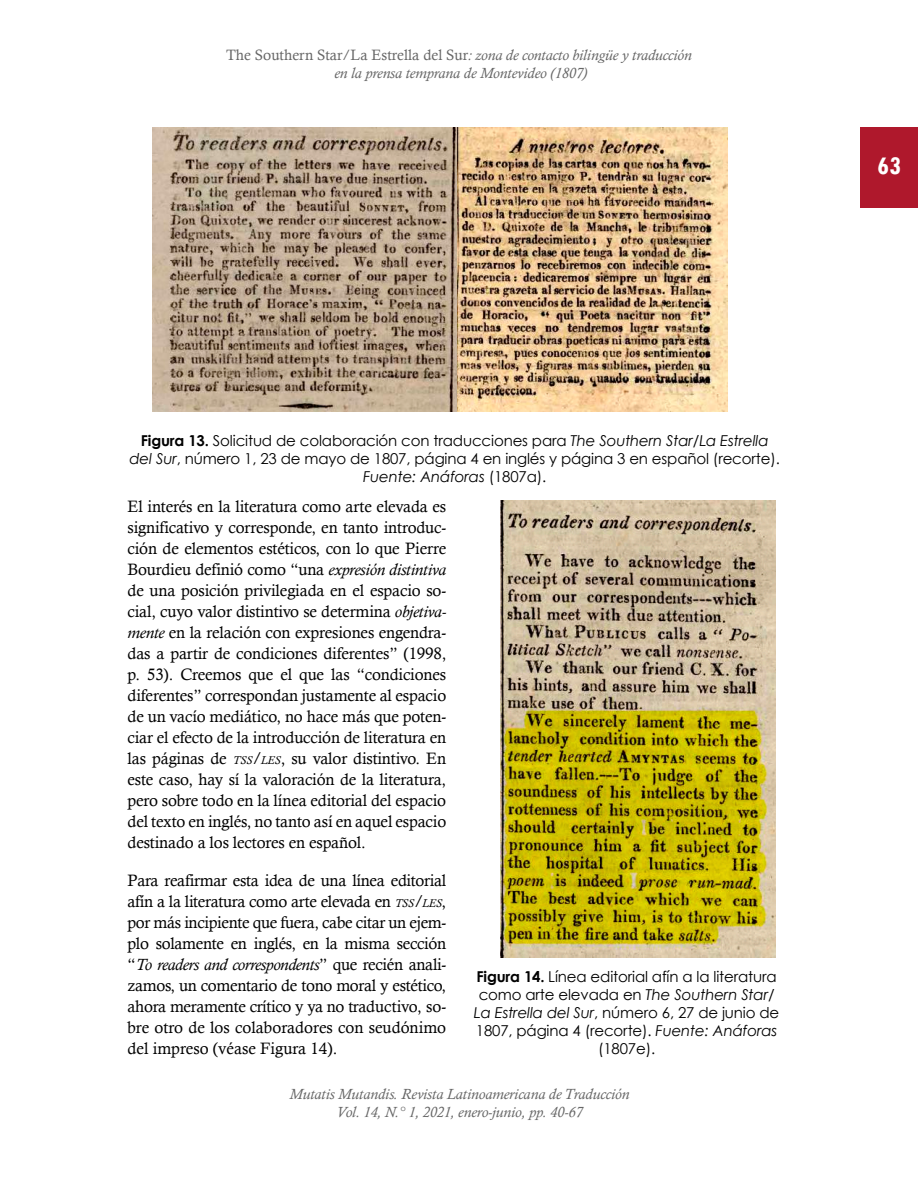
<style>
.page{position:relative;width:918px;height:1188px;background:#fff}
.page>*{position:absolute;margin:0;border:0;box-sizing:border-box;transform-origin:0 0}
.t1{font:700 condensed 27px "Tw Cen";color:#fff}
.t2{font:16.5px/21px "Calisto";letter-spacing:-.005em;color:#000;text-align:justify}
.t3{font:15px/18px "Century Gothic";letter-spacing:-.01em;color:#000;text-align:center}
.t4{font:italic 15px/18px "Calisto";color:#666;text-align:center}
.s1{font-style:normal}
.s2{font-weight:700}
.s3{font-style:italic}
.s4{font-style:italic;font-size:11.55px}
.s5{font-style:inherit}
</style>
<div class="page">
<div style="left:860px;top:128px;width:58px;height:80px;background:#af182c"></div>
<img style="left:153px;top:128px;width:575px;height:284px">
<img style="left:500px;top:500px;width:275px;height:458px">
<p class="t4" style="left:226px;top:46px;width:467px"><span class="s1">The Southern Star/La Estrella del Sur</span>: zona de contacto bilingüe y traducción en la prensa temprana de Montevideo (1807)</p>
<h1 class="t1" style="left:877px;top:149px;width:25px">63</h1>
<p class="t3" style="left:130px;top:431px;width:652px"><span class="s2">Figura 13.</span> Solicitud de colaboración con traducciones para <span class="s3">The Southern Star/La Estrella del Sur</span>, número 1, 23 de mayo de 1807, página 4 en inglés y página 3 en español (recorte).<br><span class="s3">Fuente: Anáforas</span> (1807a).</p>
<p class="t2" style="left:128px;top:496px;width:320px">El interés en la literatura como arte elevada es significativo y corresponde, en tanto introduc&shy;ción de elementos estéticos, con lo que Pierre Bourdieu definió como “una <span class="s3">expresión distintiva </span>de una posición privilegiada en el espacio so&shy;cial, cuyo valor distintivo se determina <span class="s3">objetiva&shy;mente</span> en la relación con expresiones engendra&shy;das a partir de condiciones diferentes” (1998, p. 53). Creemos que el que las “condiciones diferentes” correspondan justamente al espacio de un vacío mediático, no hace más que poten&shy;ciar el efecto de la introducción de literatura en las páginas de <span class="s4">TSS</span><span class="s3">/</span><span class="s4">LES</span><span class="s5">,</span> su valor distintivo. En este caso, hay sí la valoración de la literatura, pero sobre todo en la línea editorial del espacio del texto en inglés, no tanto así en aquel espacio destinado a los lectores en español.</p>
<p class="t2" style="left:128px;top:870px;width:320px">Para reafirmar esta idea de una línea editorial afín a la literatura como arte elevada en <span class="s4">TSS</span><span class="s3">/</span><span class="s4">LES</span><span class="s5">, </span>por más incipiente que fuera, cabe citar un ejem&shy;plo solamente en inglés, en la misma sección “<span class="s3">To readers and correspondents</span>” que recién anali&shy;zamos, un comentario de tono moral y estético, ahora meramente crítico y ya no traductivo, so&shy;bre otro de los colaboradores con seudónimo del impreso (véase Figura 14).</p>
<p class="t3" style="left:474px;top:967px;width:307px"><span class="s2">Figura 14.</span> Línea editorial afín a la literatura como arte elevada en <span class="s3">The Southern Star/ La Estrella del Sur</span>, número 6, 27 de junio de 1807, página 4 (recorte). <span class="s3">Fuente: Anáforas </span>(1807e).</p>
<p class="t4" style="left:289px;top:1085px;width:341px">Mutatis Mutandis. Revista Latinoamericana de Traducción<br>Vol. 14, N.° 1, 2021, enero-junio, pp. 40-67</p>
</div>
